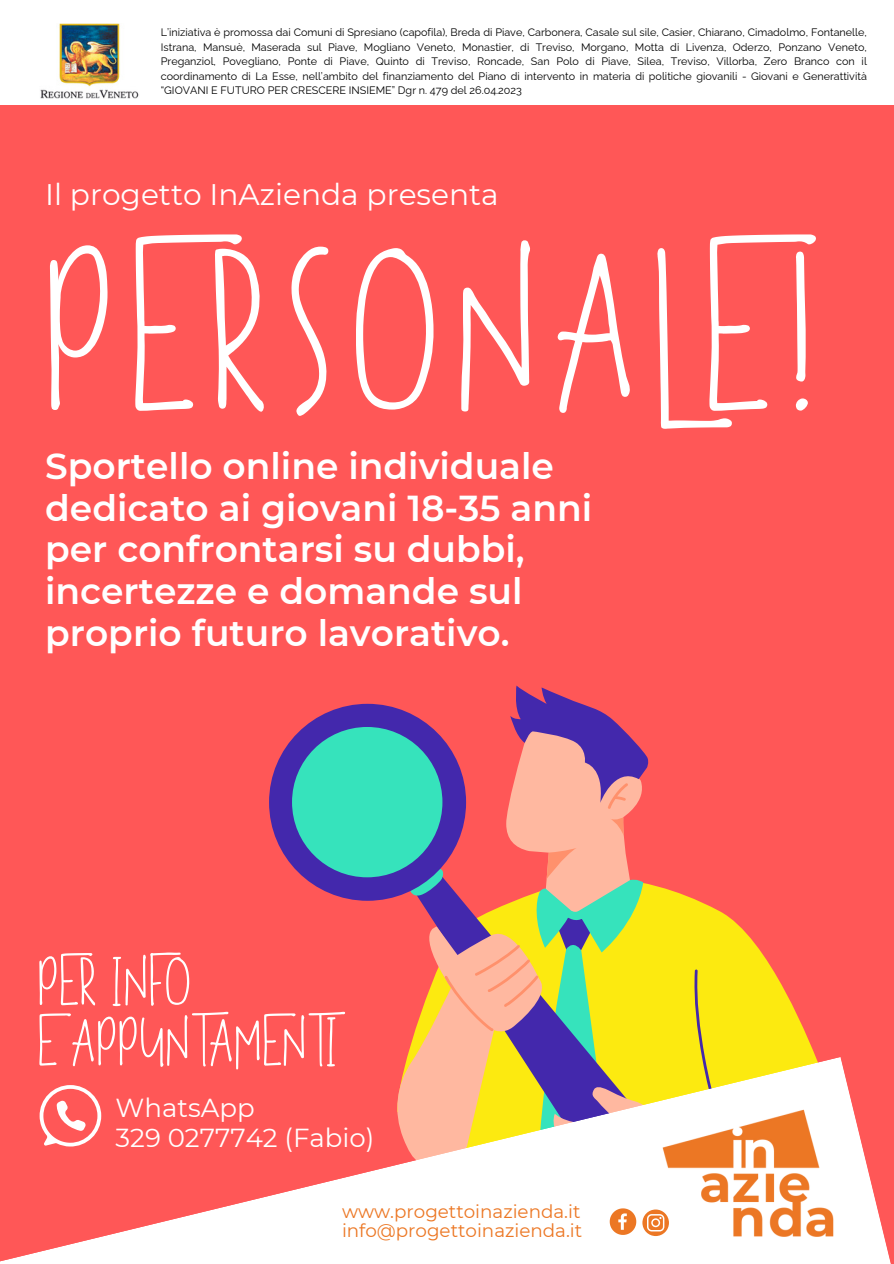
<style>
.page{position:relative;width:894px;height:1264px;background:#fff}
.page>*{position:absolute;margin:0;border:0;box-sizing:border-box;transform-origin:0 0}
.t1{font:209.1px "Theoverthinkers";letter-spacing:.06em;color:#fff}
.t2{font:61.95px/60.3px "Theoverthinkers";color:#fff}
.t3{font:600 36px/41.7px "Montserrat";color:#fff}
.t4{font:29.7px "Montserrat";color:#fff}
.t5{font:25.95px/30.6px "Montserrat";color:#fff}
.t6{font:18.3px/19.2px "Montserrat";color:#ec7724}
.t7{font:10.8px/14.4px "Raleway";color:#000}
</style>
<div class="page">
<div style="left:0;top:23px;width:893px;height:1240px;background:#ff5757"></div>
<div style="left:0;top:0;width:893px;height:104px;background:#fff"></div>
<img style="left:40px;top:23px;width:99px;height:76px">
<div style="left:269px;top:703px;width:197px;height:197px;background:#4328ac;border-radius:50%"></div>
<div style="left:292px;top:727px;width:150px;height:150px;background:#36e3bc;border-radius:50%"></div>
<svg style="left:393px;top:685px;width:423px;height:371px"></svg>
<svg style="left:0;top:1056px;width:891px;height:207px"></svg>
<img style="left:653px;top:1100px;width:193px;height:147px">
<svg style="left:642px;top:1209px;width:26px;height:26px"></svg>
<svg style="left:609px;top:1208px;width:27px;height:26px"></svg>
<p class="t7" style="left:161px;top:25px;width:707px">L’iniziativa è promossa dai Comuni di Spresiano (capofila), Breda di Piave, Carbonera, Casale sul sile, Casier, Chiarano, Cimadolmo, Fontanelle, Istrana, Mansuè, Maserada sul Piave, Mogliano Veneto, Monastier, di Treviso, Morgano, Motta di Livenza, Oderzo, Ponzano Veneto, Preganziol, Povegliano, Ponte di Piave, Quinto di Treviso, Roncade, San Polo di Piave, Silea, Treviso, Villorba, Zero Branco con il coordinamento di La Esse, nell’ambito del finanziamento del Piano di intervento in materia di politiche giovanili - Giovani e Generattività “GIOVANI E FUTURO PER CRESCERE INSIEME” Dgr n. 479 del 26.04.2023</p>
<p class="t4" style="left:45px;top:176px;width:455px">Il progetto InAzienda presenta</p>
<h3 class="t1" style="left:50px;top:218px;width:757px">PERSONALE!</h3>
<h2 class="t3" style="left:45px;top:445px;width:548px">Sportello online individuale dedicato ai giovani 18-35 anni per confrontarsi su dubbi, incertezze e domande sul proprio futuro lavorativo.</h2>
<p class="t2" style="left:39px;top:964px;width:302px">PER INFO<br>E APPUNTAMENTI</p>
<h6 class="t5" style="left:116px;top:1092px;width:260px">WhatsApp<br>329 0277742 (Fabio)</h6>
<h1 class="t6" style="left:342px;top:1202px;width:242px">www.progettoinazienda.it info@progettoinazienda.it</h1>
</div>
